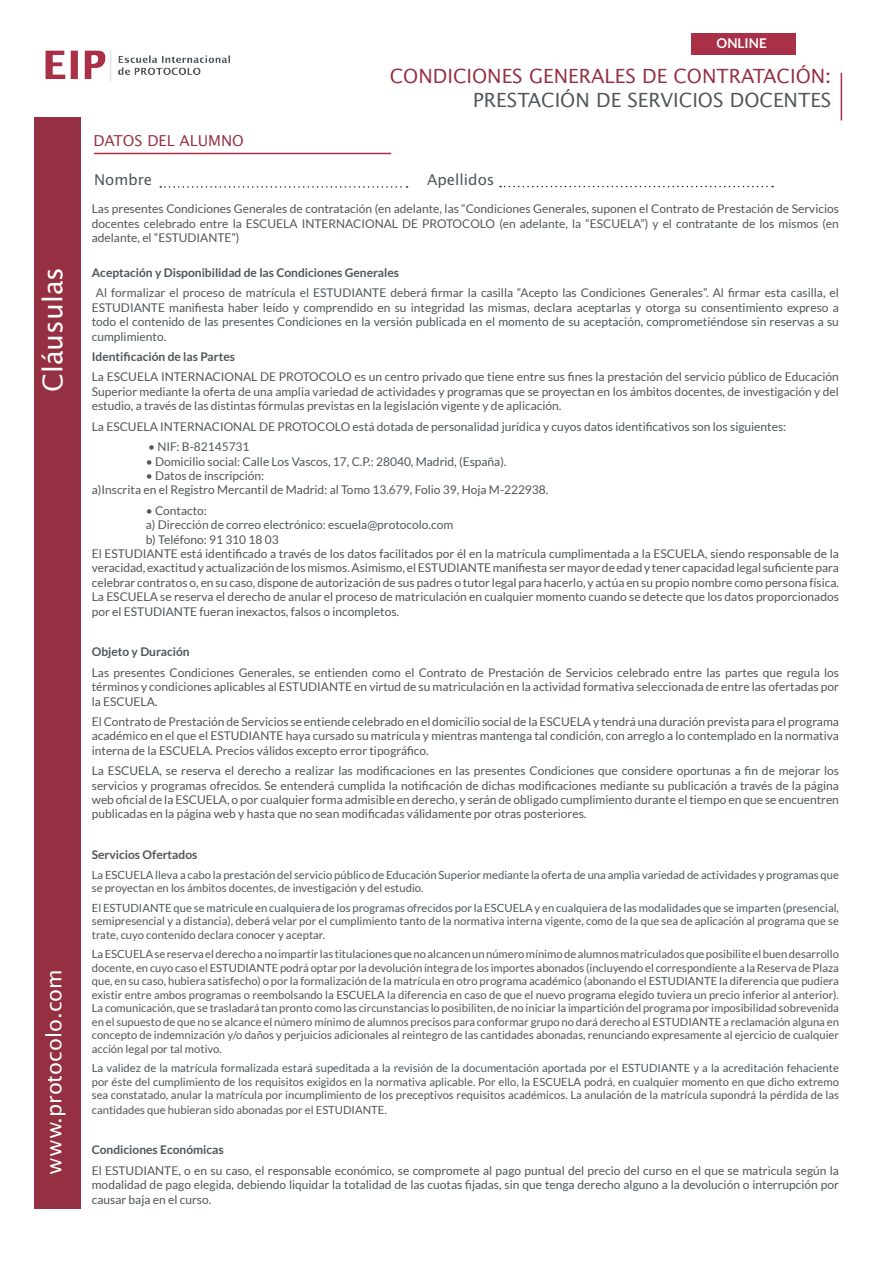
<style>
.page{position:relative;width:893px;height:1263px;background:#fff}
.page>*{position:absolute;margin:0;border:0;box-sizing:border-box;transform-origin:0 0}
.Principal{font:27px "Lucida Sans Std";color:#fff}
.Principal-2{font:21px "Lucida Sans Std";color:#fff}
.Principal-3{font:19.5px/23.4px "Lucida Sans Std";color:#953042;text-align:right}
.Principal-4{font:15px "Lucida Sans Std";color:#4f5559}
.Principal-5{font:15px "Lucida Sans Std";color:#953042}
.Principal-6{font:700 13.5px "Lato";color:#fff}
.condiciones{font:12px/14.4px "Lato";color:#4f5559;text-align:justify}
.Principal-7{font:12px "Lato";color:#4f5559}
.condiciones-2{font:700 12px "Lato";color:#4f5559}
.condiciones-3{font:11.25px/13.5px "Lato";color:#4f5559;text-align:justify}
.s1{color:#4f5559}
</style>
<div class="page">
<div style="left:691px;top:34px;width:105px;height:21px;background:#aa3047"></div>
<hr style="left:841px;top:73px;width:1px;height:47px;background:#aa3047">
<div style="left:34px;top:118px;width:46px;height:1091px;background:#953042"></div>
<svg style="left:160px;top:186px;width:248px;height:2px"></svg>
<svg style="left:500px;top:186px;width:273px;height:1px"></svg>
<hr style="left:94px;top:153px;width:297px;height:1px;background:#aa3047">
<img style="left:45px;top:50px;width:185px;height:31px">
<p class="Principal" style="left:37px;top:392px;width:127px;rotate:-90deg">Cláusulas</p>
<p class="Principal-2" style="left:42px;top:1174px;width:207px;rotate:-90deg">www.protocolo.com</p>
<p class="Principal-5" style="left:93px;top:132px;width:152px">DATOS DEL ALUMNO</p>
<p class="Principal-6" style="left:717px;top:35px;width:52px">ONLINE</p>
<p class="Principal-3" style="left:390px;top:65px;width:443px">CONDICIONES GENERALES DE CONTRATACIÓN:<br><span class="s1">PRESTACIÓN DE SERVICIOS DOCENTES</span></p>
<p class="Principal-4" style="left:94px;top:171px;width:59px">Nombre</p>
<p class="Principal-4" style="left:427px;top:171px;width:69px">Apellidos</p>
<p class="condiciones" style="left:92px;top:202px;width:749px">Las presentes Condiciones Generales de contratación (en adelante, las “Condiciones Generales, suponen el Contrato de Prestación de Servicios docentes celebrado entre la ESCUELA INTERNACIONAL DE PROTOCOLO (en adelante, la “ESCUELA”) y el contratante de los mismos (en adelante, el “ESTUDIANTE”)</p>
<p class="condiciones-2" style="left:92px;top:266px;width:309px">Aceptación y Disponibilidad de las Condiciones Generales</p>
<p class="condiciones" style="left:92px;top:286px;width:749px;text-indent:4px">Al formalizar el proceso de matrícula el ESTUDIANTE deberá firmar la casilla “Acepto las Condiciones Generales”. Al firmar esta casilla, el ESTUDIANTE manifiesta haber leído y comprendido en su integridad las mismas, declara aceptarlas y otorga su consentimiento expreso a todo el contenido de las presentes Condiciones en la versión publicada en el momento de su aceptación, comprometiéndose sin reservas a su cumplimiento.</p>
<p class="condiciones-2" style="left:92px;top:350px;width:145px">Identificación de las Partes</p>
<p class="condiciones" style="left:92px;top:370px;width:749px">La ESCUELA INTERNACIONAL DE PROTOCOLO es un centro privado que tiene entre sus fines la prestación del servicio público de Educación Superior mediante la oferta de una amplia variedad de actividades y programas que se proyectan en los ámbitos docentes, de investigación y del estudio, a través de las distintas fórmulas previstas en la legislación vigente y de aplicación.</p>
<p class="condiciones" style="left:92px;top:419px;width:696px">La ESCUELA INTERNACIONAL DE PROTOCOLO está dotada de personalidad jurídica y cuyos datos identificativos son los siguientes:</p>
<p class="Principal-7" style="left:148px;top:440px;width:103px">• NIF: B-82145731</p>
<p class="Principal-7" style="left:146px;top:454px;width:362px">• Domicilio social: Calle Los Vascos, 17, C.P.: 28040, Madrid, (España).</p>
<p class="Principal-7" style="left:146px;top:469px;width:120px">• Datos de inscripción:</p>
<p class="condiciones" style="left:92px;top:483px;width:458px">a)Inscrita en el Registro Mercantil de Madrid: al Tomo 13.679, Folio 39, Hoja M-222938.</p>
<p class="Principal-7" style="left:146px;top:504px;width:63px">• Contacto:</p>
<p class="Principal-7" style="left:146px;top:518px;width:309px">a) Dirección de correo electrónico: escuela@protocolo.com</p>
<p class="Principal-7" style="left:146px;top:532px;width:134px">b) Teléfono: 91 310 18 03</p>
<p class="condiciones" style="left:92px;top:546px;width:749px">El ESTUDIANTE está identificado a través de los datos facilitados por él en la matrícula cumplimentada a la ESCUELA, siendo responsable de la veracidad, exactitud y actualización de los mismos. Asimismo, el ESTUDIANTE manifiesta ser mayor de edad y tener capacidad legal suficiente para celebrar contratos o, en su caso, dispone de autorización de sus padres o tutor legal para hacerlo, y actúa en su propio nombre como persona física.<br>La ESCUELA se reserva el derecho de anular el proceso de matriculación en cualquier momento cuando se detecte que los datos proporcionados por el ESTUDIANTE fueran inexactos, falsos o incompletos.</p>
<p class="condiciones-2" style="left:92px;top:645px;width:99px">Objeto y Duración</p>
<p class="condiciones" style="left:92px;top:665px;width:749px">Las presentes Condiciones Generales, se entienden como el Contrato de Prestación de Servicios celebrado entre las partes que regula los términos y condiciones aplicables al ESTUDIANTE en virtud de su matriculación en la actividad formativa seleccionada de entre las ofertadas por la ESCUELA.</p>
<p class="condiciones" style="left:92px;top:714px;width:749px">El Contrato de Prestación de Servicios se entiende celebrado en el domicilio social de la ESCUELA y tendrá una duración prevista para el programa académico en el que el ESTUDIANTE haya cursado su matrícula y mientras mantenga tal condición, con arreglo a lo contemplado en la normativa interna de la ESCUELA. Precios válidos excepto error tipográfico.</p>
<p class="condiciones" style="left:92px;top:763px;width:749px">La ESCUELA, se reserva el derecho a realizar las modificaciones en las presentes Condiciones que considere oportunas a fin de mejorar los servicios y programas ofrecidos. Se entenderá cumplida la notificación de dichas modificaciones mediante su publicación a través de la página web oficial de la ESCUELA, o por cualquier forma admisible en derecho, y serán de obligado cumplimiento durante el tiempo en que se encuentren publicadas en la página web y hasta que no sean modificadas válidamente por otras posteriores.</p>
<p class="condiciones-2" style="left:92px;top:848px;width:107px">Servicios Ofertados</p>
<p class="condiciones-3" style="left:92px;top:868px;width:749px">La ESCUELA lleva a cabo la prestación del servicio público de Educación Superior mediante la oferta de una amplia variedad de actividades y programas que se proyectan en los ámbitos docentes, de investigación y del estudio.</p>
<p class="condiciones-3" style="left:92px;top:901px;width:749px">El ESTUDIANTE que se matricule en cualquiera de los programas ofrecidos por la ESCUELA y en cualquiera de las modalidades que se imparten (presencial, semipresencial y a distancia), deberá velar por el cumplimiento tanto de la normativa interna vigente, como de la que sea de aplicación al programa que se trate, cuyo contenido declara conocer y aceptar.</p>
<p class="condiciones-3" style="left:92px;top:947px;width:749px">La ESCUELA se reserva el derecho a no impartir las titulaciones que no alcancen un número mínimo de alumnos matriculados que posibilite el buen desarrollo docente, en cuyo caso el ESTUDIANTE podrá optar por la devolución íntegra de los importes abonados (incluyendo el correspondiente a la Reserva de Plaza que, en su caso, hubiera satisfecho) o por la formalización de la matrícula en otro programa académico (abonando el ESTUDIANTE la diferencia que pudiera existir entre ambos programas o reembolsando la ESCUELA la diferencia en caso de que el nuevo programa elegido tuviera un precio inferior al anterior).<br>La comunicación, que se trasladará tan pronto como las circunstancias lo posibiliten, de no iniciar la impartición del programa por imposibilidad sobrevenida en el supuesto de que no se alcance el número mínimo de alumnos precisos para conformar grupo no dará derecho al ESTUDIANTE a reclamación alguna en concepto de indemnización y/o daños y perjuicios adicionales al reintegro de las cantidades abonadas, renunciando expresamente al ejercicio de cualquier acción legal por tal motivo.</p>
<p class="condiciones-3" style="left:92px;top:1061px;width:749px">La validez de la matrícula formalizada estará supeditada a la revisión de la documentación aportada por el ESTUDIANTE y a la acreditación fehaciente por éste del cumplimiento de los requisitos exigidos en la normativa aplicable. Por ello, la ESCUELA podrá, en cualquier momento en que dicho extremo sea constatado, anular la matrícula por incumplimiento de los preceptivos requisitos académicos. La anulación de la matrícula supondrá la pérdida de las cantidades que hubieran sido abonadas por el ESTUDIANTE.</p>
<p class="condiciones-2" style="left:92px;top:1143px;width:133px">Condiciones Económicas</p>
<p class="condiciones" style="left:92px;top:1163px;width:749px">El ESTUDIANTE, o en su caso, el responsable económico, se compromete al pago puntual del precio del curso en el que se matricula según la modalidad de pago elegida, debiendo liquidar la totalidad de las cuotas fijadas, sin que tenga derecho alguno a la devolución o interrupción por causar baja en el curso.</p>
</div>
